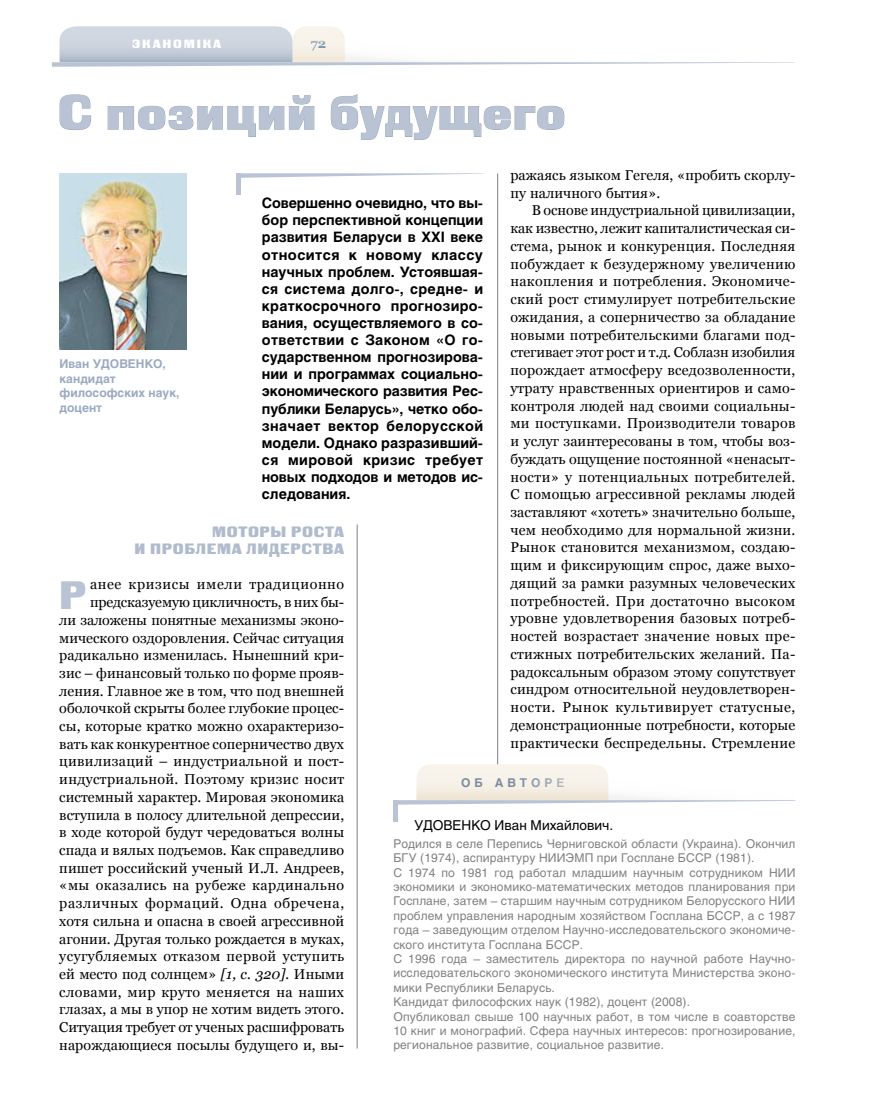
<style>
.page{position:relative;width:872px;height:1106px;background:#fff}
.page>*{position:absolute;margin:0;border:0;box-sizing:border-box;transform-origin:0 0}
.t1{font:48.3px "Black Grotesk C";color:#b9c3d3}
.t2{font:39.6px "Black Grotesk C";color:#b9c3d3}
.t3{font:15px/17.2px "Black Grotesk C";letter-spacing:.045em;color:#b0bbcc;text-align:right}
.t4{font:14.25px/17.7px "Georgia";letter-spacing:.005em;color:#000;text-align:right}
.t5{font:700 14.25px/17.1px "Helios";color:#000;text-align:justify}
.t6{font:13.5px "Helios";color:#000}
.t7{font:700 13.5px "Georgia";color:#8095af}
.t8{font:12px/14.4px "Helios";letter-spacing:.01em;color:#818084}
.t9{font:700 12px/14.4px "Helios";color:#9baac0}
.t10{font:12px "Black Grotesk C";letter-spacing:.15em;color:#fff}
.t11{font:700 12px "Helios";letter-spacing:.325em;color:#8095af}
.s1{font-style:italic}
</style>
<div class="page">
<svg style="left:52px;top:26px;width:743px;height:41px"></svg>
<hr style="left:497px;top:173px;width:1px;height:599px;background:#818084">
<hr style="left:357px;top:524px;width:1px;height:524px;background:#818084">
<svg style="left:59px;top:94px;width:32px;height:36px"></svg>
<svg style="left:107px;top:95px;width:208px;height:42px"></svg>
<svg style="left:330px;top:94px;width:234px;height:46px"></svg>
<svg style="left:241px;top:173px;width:244px;height:5px"></svg>
<div style="left:236px;top:173px;width:5px;height:21px;background:#b9c3d3"></div>
<svg style="left:397px;top:764px;width:398px;height:40px"></svg>
<hr style="left:393px;top:800px;width:4px;height:21px;background:#b9c3d3">
<img style="left:59px;top:173px;width:128px;height:176px">
<p class="t10" style="left:132px;top:36px;width:81px">ЭКАНОМіка</p>
<p class="t7" style="left:310px;top:35px;width:18px">72</p>
<h1 class="t1" style="left:58px;top:84px;width:509px">с позиций будущего</h1>
<p class="t4" style="left:510px;top:166px;width:286px;text-align:left">ражаясь языком Гегеля, «пробить скорлу&shy;пу наличного бытия».</p>
<p class="t4" style="left:510px;top:202px;width:286px;text-align:justify;text-indent:21px">В основе индустриальной цивилизации, как известно, лежит капиталистическая си&shy;стема, рынок и конкуренция. Последняя побуждает к безудержному увеличению накопления и потребления. Экономиче&shy;ский рост стимулирует потребительские ожидания, а соперничество за обладание новыми потребительскими благами под&shy;стегивает этот рост и т.д. Соблазн изобилия порождает атмосферу вседозволенности, утрату нравственных ориентиров и само&shy;контроля людей над своими социальны&shy;ми поступками. Производители товаров и услуг заинтересованы в том, чтобы воз&shy;буждать ощущение постоянной «ненасыт&shy;ности» у потенциальных потребителей.<br>С помощью агрессивной рекламы людей заставляют «хотеть» значительно больше, чем необходимо для нормальной жизни.<br>Рынок становится механизмом, создаю&shy;щим и фиксирующим спрос, даже выхо&shy;дящий за рамки разумных человеческих потребностей. При достаточно высоком уровне удовлетворения базовых потреб&shy;ностей возрастает значение новых пре&shy;стижных потребительских желаний. Па&shy;радоксальным образом этому сопутствует синдром относительной неудовлетворен&shy;ности. Рынок культивирует статусные, демонстрационные потребности, которые практически беспредельны. Стремление</p>
<p class="t5" style="left:262px;top:195px;width:223px">Совершенно очевидно, что вы&shy;бор перспективной концепции развития Беларуси в ХХI веке относится к новому классу научных проблем. Устоявшая&shy;ся система долго-, средне- и краткосрочного прогнозиро&shy;вания, осуществляемого в со&shy;ответствии с Законом «О го&shy;сударственном прогнозирова&shy;нии и программах социально&shy;экономического развития Рес&shy;публики Беларусь», четко обо&shy;значает вектор белорусской модели. Однако разразивший&shy;ся мировой кризис требует новых подходов и методов ис&shy;следования.</p>
<p class="t9" style="left:60px;top:357px;width:121px">Иван Удовенко, кандидат философских наук, доцент</p>
<p class="t3" style="left:135px;top:522px;width:211px">Моторы роста<br>и проблема лидерства</p>
<h2 class="t2" style="left:59px;top:571px;width:26px">Р</h2>
<p class="t4" style="left:59px;top:575px;width:286px">анее кризисы имели традиционно предсказуемую цикличность, в них бы-<br>ли заложены понятные механизмы эконо&shy;мического оздоровления. Сейчас ситуация радикально изменилась. Нынешний кри&shy;зис – финансовый только по форме прояв&shy;ления. Главное же в том, что под внешней оболочкой скрыты более глубокие процес&shy;сы, которые кратко можно охарактеризо&shy;вать как конкурентное соперничество двух цивилизаций – индустриальной и пост&shy;индустриальной. Поэтому кризис носит системный характер. Мировая экономика вступила в полосу длительной депрессии, в ходе которой будут чередоваться волны спада и вялых подъемов. Как справедливо пишет российский ученый И.Л. Андреев, «мы оказались на рубеже кардинально различных формаций. Одна обречена, хотя сильна и опасна в своей агрессивной агонии. Другая только рождается в муках, усугубляемых отказом первой уступить ей место под солнцем» <span class="s1">[1, с. 320].</span> Иными словами, мир круто меняется на наших глазах, а мы в упор не хотим видеть этого.<br>Ситуация требует от ученых расшифровать нарождающиеся посылы будущего и, вы-</p>
<p class="t11" style="left:461px;top:776px;width:105px">об авторе</p>
<p class="t6" style="left:414px;top:817px;width:200px">УДОВЕНКО Иван Михайлович.</p>
<p class="t8" style="left:393px;top:836px;width:403px">Родился в селе Перепись Черниговской области (Украина). Окончил БГУ (1974), аспирантуру НИИЭМП при Госплане БССР (1981).<br>С 1974 по 1981 год работал младшим научным сотрудником НИИ экономики и экономико-математических методов планирования при Госплане, затем – старшим научным сотрудником Белорусского НИИ проблем управления народным хозяйством Госплана БССР, а с 1987 года – заведующим отделом Научно-исследовательского экономиче&shy;ского института Госплана БССР.<br>С 1996 года – заместитель директора по научной работе Научно&shy;исследовательского экономического института Министерства эконо&shy;мики Республики Беларусь.<br>Кандидат философских наук (1982), доцент (2008).<br>Опубликовал свыше 100 научных работ, в том числе в соавторстве 10 книг и монографий. Сфера научных интересов: прогнозирование, региональное развитие, социальное развитие.</p>
</div>
